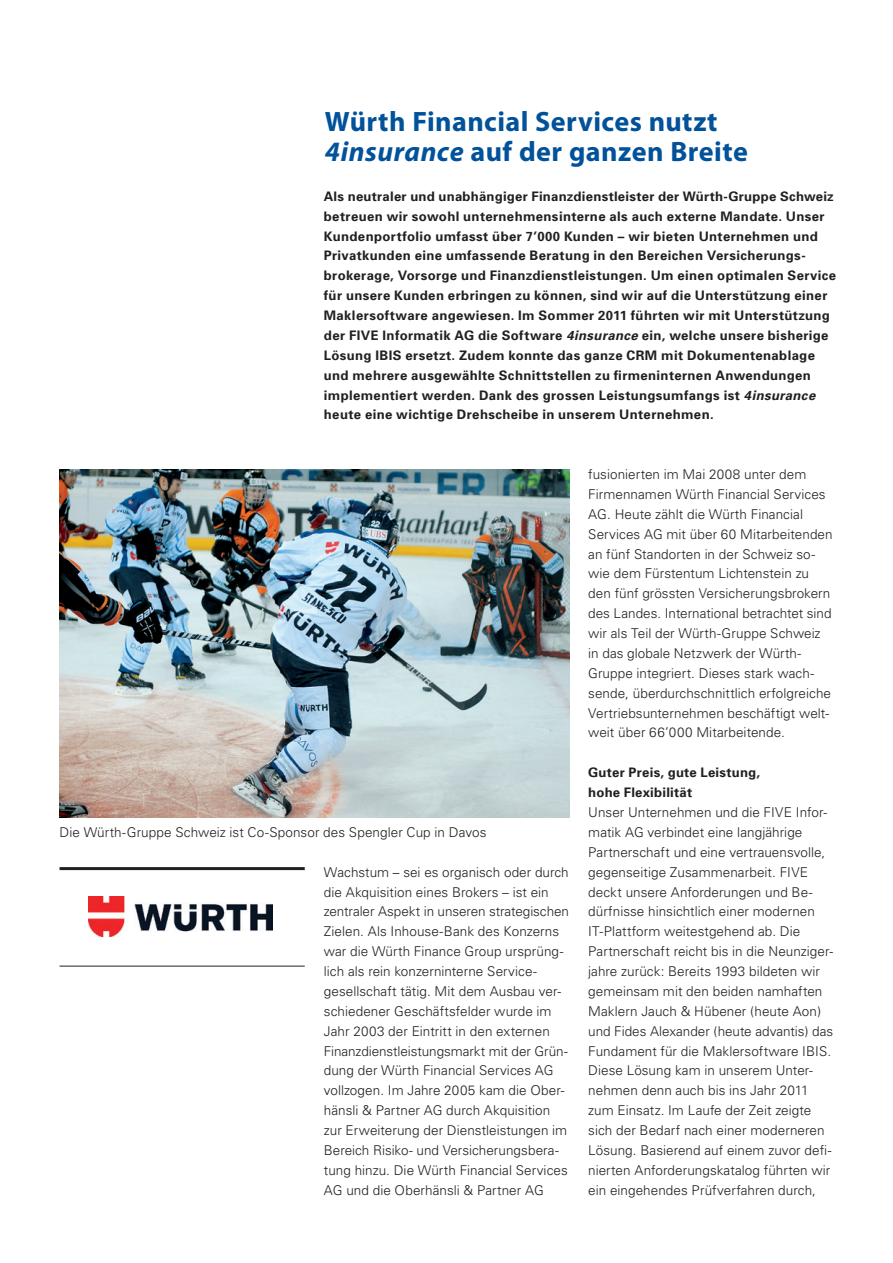
<style>
.page{position:relative;width:893px;height:1263px;background:#fff}
.page>*{position:absolute;margin:0;border:0;box-sizing:border-box;transform-origin:0 0}
.t1{font:700 28.2px/30px "Myriad Pro";letter-spacing:.015em;color:#01529a}
.t2{font:300 13.5px/19.8px "Univers";letter-spacing:.005em;color:#231f20}
.t3{font:700 13.2px/19.8px "Univers";letter-spacing:.025em;color:#231f20}
.s1{font-style:italic}
</style>
<div class="page">
<img style="left:88px;top:897px;width:185px;height:39px">
<hr style="left:60px;top:867px;width:245px;height:3px;background:#231f20">
<hr style="left:60px;top:966px;width:245px;height:1px;background:#231f20">
<img style="left:60px;top:469px;width:509px;height:348px">
<h1 class="t1" style="left:325px;top:106px;width:424px">Würth Financial Services nutzt<br><span class="s1">4insurance</span> auf der ganzen Breite</h1>
<p class="t3" style="left:324px;top:186px;width:514px">Als neutraler und unabhängiger Finanzdienstleister der Würth-Gruppe Schweiz betreuen wir sowohl unternehmensinterne als auch externe Mandate. Unser Kundenportfolio umfasst über 7’000 Kunden – wir bieten Unternehmen und Privatkunden eine umfassende Beratung in den Bereichen Versicherungs&shy;brokerage, Vorsorge und Finanzdienstleistungen. Um einen optimalen Service für unsere Kunden erbringen zu können, sind wir auf die Unterstützung einer Maklersoftware angewiesen. Im Sommer 2011 führten wir mit Unterstützung der FIVE Informatik AG die Software <span class="s1">4insurance</span> ein, welche unsere bisherige Lösung IBIS ersetzt. Zudem konnte das ganze CRM mit Dokumentenablage und mehrere ausgewählte Schnittstellen zu firmeninternen Anwendungen implementiert werden. Dank des grossen Leistungsumfangs ist <span class="s1">4insurance </span>heute eine wichtige Drehscheibe in unserem Unternehmen.</p>
<p class="t2" style="left:60px;top:822px;width:428px">Die Würth-Gruppe Schweiz ist Co-Sponsor des Spengler Cup in Davos</p>
<p class="t2" style="left:324px;top:862px;width:247px">Wachstum – sei es organisch oder durch die Akquisition eines Brokers – ist ein zentraler Aspekt in unseren strategischen Zielen. Als Inhouse-Bank des Konzerns war die Würth Finance Group ursprüng&shy;lich als rein konzerninterne Service&shy;gesellschaft tätig. Mit dem Ausbau ver&shy;schiedener Geschäftsfelder wurde im Jahr 2003 der Eintritt in den externen Finanzdienstleistungsmarkt mit der Grün&shy;dung der Würth Financial Services AG vollzogen. Im Jahre 2005 kam die Ober&shy;hänsli &amp; Partner AG durch Akquisition zur Erweiterung der Dienstleistungen im Bereich Risiko- und Versicherungsbera&shy;tung hinzu. Die Würth Financial Services AG und die Oberhänsli &amp; Partner AG</p>
<p class="t2" style="left:588px;top:464px;width:246px">fusionierten im Mai 2008 unter dem Firmennamen Würth Financial Services AG. Heute zählt die Würth Financial Services AG mit über 60 Mitarbeitenden an fünf Standorten in der Schweiz so&shy;wie dem Fürstentum Lichtenstein zu den fünf grössten Versicherungsbrokern des Landes. International betrachtet sind wir als Teil der Würth-Gruppe Schweiz in das globale Netzwerk der Würth-Gruppe integriert. Dieses stark wach&shy;sende, überdurchschnittlich erfolgreiche Vertriebsunternehmen beschäftigt welt&shy;weit über 66’000 Mitarbeitende.</p>
<p class="t3" style="left:588px;top:763px;width:173px">Guter Preis, gute Leistung, hohe Flexibilität</p>
<p class="t2" style="left:588px;top:802px;width:247px">Unser Unternehmen und die FIVE Infor&shy;matik AG verbindet eine langjährige Partnerschaft und eine vertrauensvolle, gegenseitige Zusammenarbeit. FIVE deckt unsere Anforderungen und Be&shy;dürfnisse hinsichtlich einer modernen IT-Plattform weitestgehend ab. Die Partnerschaft reicht bis in die Neunziger&shy;jahre zurück: Bereits 1993 bildeten wir gemeinsam mit den beiden namhaften Maklern Jauch &amp; Hübener (heute Aon) und Fides Alexander (heute advantis) das Fundament für die Maklersoftware IBIS.<br>Diese Lösung kam in unserem Unter&shy;nehmen denn auch bis ins Jahr 2011 zum Einsatz. Im Laufe der Zeit zeigte sich der Bedarf nach einer moderneren Lösung. Basierend auf einem zuvor defi&shy;nierten Anforderungskatalog führten wir ein eingehendes Prüfverfahren durch,</p>
</div>
